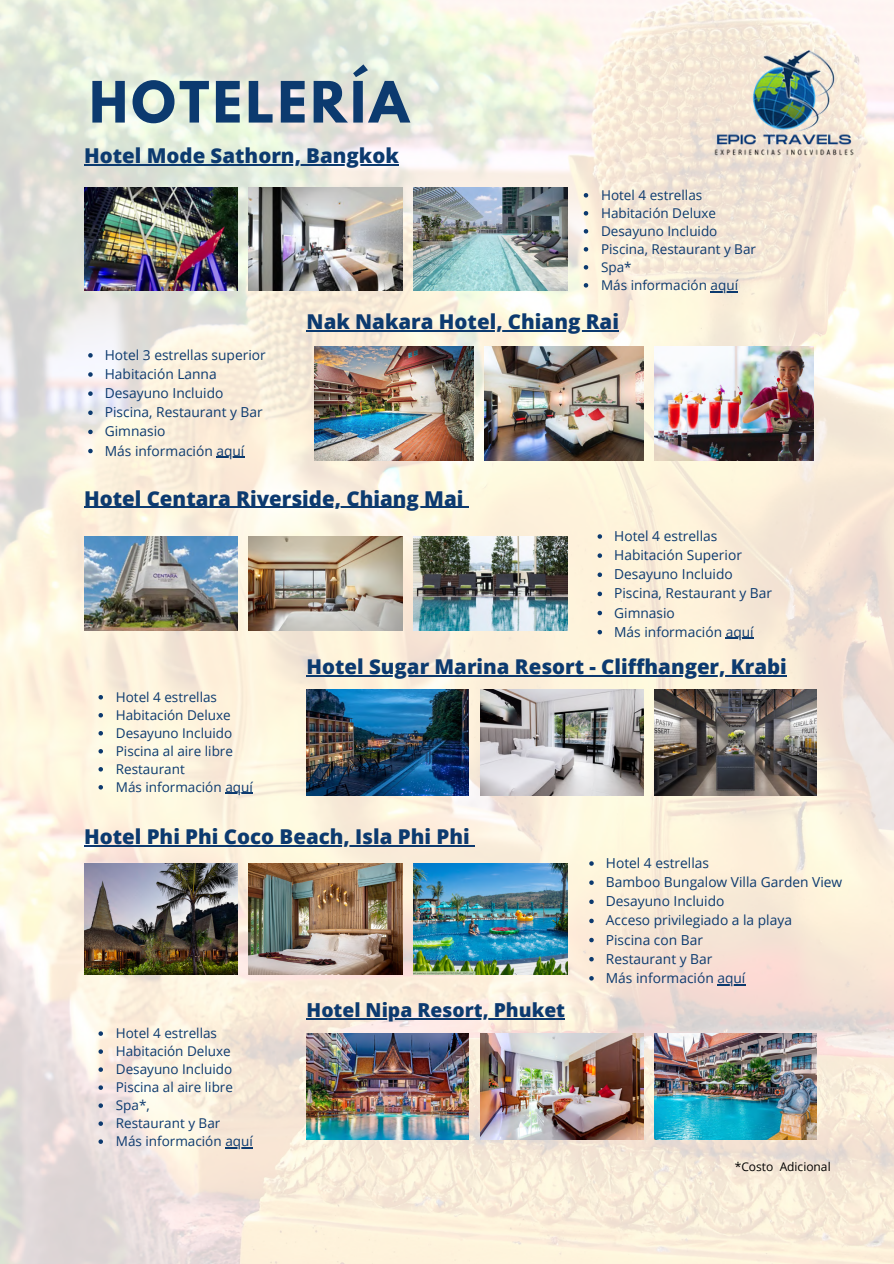
<style>
.page{position:relative;width:894px;height:1264px;background:#fff}
.page>*{position:absolute;margin:0;border:0;box-sizing:border-box;transform-origin:0 0}
.t1{font:700 50.4px "League Spartan";letter-spacing:.07em;color:#0c3a6f}
.t2{font:800 20.4px "Open Sans";color:#0c3a6f}
.t3{font:800 19.2px "Open Sans";color:#0c3a6f}
.t4{font:13.8px/19.2px "Open Sans";color:#0c3a6f}
.t5{font:13.5px "Open Sans";color:#0c3a6f}
.t6{font:12px "Open Sans";color:#000}
</style>
<div class="page">
<img style="left:0;top:0;width:893px;height:1263px">
<img style="left:248px;top:188px;width:154px;height:102px">
<img style="left:414px;top:188px;width:153px;height:102px">
<img style="left:84px;top:188px;width:153px;height:102px">
<img style="left:674px;top:0;width:219px;height:218px">
<img style="left:84px;top:536px;width:153px;height:95px">
<img style="left:248px;top:536px;width:154px;height:95px">
<img style="left:414px;top:536px;width:153px;height:95px">
<img style="left:306px;top:689px;width:162px;height:106px">
<img style="left:480px;top:689px;width:163px;height:106px">
<img style="left:654px;top:689px;width:162px;height:106px">
<img style="left:84px;top:864px;width:153px;height:110px">
<img style="left:248px;top:864px;width:154px;height:110px">
<img style="left:414px;top:864px;width:153px;height:110px">
<img style="left:306px;top:1033px;width:162px;height:106px">
<img style="left:480px;top:1033px;width:163px;height:106px">
<img style="left:654px;top:1033px;width:162px;height:106px">
<img style="left:314px;top:346px;width:159px;height:114px">
<img style="left:484px;top:346px;width:159px;height:114px">
<img style="left:654px;top:346px;width:159px;height:114px">
<hr style="left:306px;top:330px;width:313px;height:1px;background:#0c3a6f">
<svg style="left:597px;top:534px;width:5px;height:4px"></svg>
<svg style="left:597px;top:553px;width:5px;height:5px"></svg>
<svg style="left:597px;top:572px;width:5px;height:5px"></svg>
<svg style="left:597px;top:591px;width:5px;height:5px"></svg>
<svg style="left:597px;top:610px;width:5px;height:5px"></svg>
<svg style="left:597px;top:630px;width:5px;height:4px"></svg>
<hr style="left:725px;top:637px;width:28px;height:2px;background:#0c3a6f">
<hr style="left:84px;top:164px;width:222px;height:2px;background:#0c3a6f">
<hr style="left:306px;top:164px;width:93px;height:2px;background:#0c3a6f">
<svg style="left:583px;top:193px;width:5px;height:4px"></svg>
<svg style="left:583px;top:211px;width:5px;height:4px"></svg>
<svg style="left:583px;top:229px;width:5px;height:4px"></svg>
<svg style="left:583px;top:247px;width:5px;height:4px"></svg>
<svg style="left:583px;top:265px;width:5px;height:4px"></svg>
<svg style="left:583px;top:283px;width:5px;height:4px"></svg>
<svg style="left:710px;top:291px;width:28px;height:1px"></svg>
<hr style="left:306px;top:675px;width:480px;height:1px;background:#0c3a6f">
<svg style="left:98px;top:695px;width:5px;height:4px"></svg>
<svg style="left:98px;top:713px;width:5px;height:4px"></svg>
<svg style="left:98px;top:731px;width:5px;height:4px"></svg>
<svg style="left:98px;top:749px;width:5px;height:4px"></svg>
<svg style="left:98px;top:767px;width:5px;height:4px"></svg>
<svg style="left:98px;top:785px;width:5px;height:4px"></svg>
<svg style="left:225px;top:793px;width:28px;height:1px"></svg>
<hr style="left:84px;top:845px;width:385px;height:1px;background:#0c3a6f">
<svg style="left:589px;top:861px;width:4px;height:4px"></svg>
<svg style="left:589px;top:880px;width:4px;height:4px"></svg>
<svg style="left:589px;top:899px;width:4px;height:5px"></svg>
<svg style="left:589px;top:918px;width:4px;height:5px"></svg>
<svg style="left:589px;top:937px;width:4px;height:5px"></svg>
<svg style="left:589px;top:956px;width:4px;height:5px"></svg>
<svg style="left:589px;top:976px;width:4px;height:4px"></svg>
<hr style="left:717px;top:983px;width:28px;height:2px;background:#0c3a6f">
<hr style="left:306px;top:1018px;width:259px;height:1px;background:#0c3a6f">
<svg style="left:98px;top:1031px;width:5px;height:4px"></svg>
<svg style="left:98px;top:1049px;width:5px;height:4px"></svg>
<svg style="left:98px;top:1067px;width:5px;height:4px"></svg>
<svg style="left:98px;top:1085px;width:5px;height:4px"></svg>
<svg style="left:98px;top:1103px;width:5px;height:4px"></svg>
<svg style="left:98px;top:1121px;width:5px;height:4px"></svg>
<svg style="left:98px;top:1139px;width:5px;height:4px"></svg>
<svg style="left:225px;top:1147px;width:28px;height:1px"></svg>
<svg style="left:88px;top:353px;width:5px;height:4px"></svg>
<svg style="left:88px;top:372px;width:5px;height:5px"></svg>
<svg style="left:88px;top:391px;width:5px;height:5px"></svg>
<svg style="left:88px;top:410px;width:5px;height:5px"></svg>
<svg style="left:88px;top:429px;width:5px;height:5px"></svg>
<svg style="left:88px;top:449px;width:5px;height:4px"></svg>
<hr style="left:216px;top:456px;width:28px;height:2px;background:#0c3a6f">
<hr style="left:84px;top:507px;width:379px;height:1px;background:#0c3a6f">
<p class="t1" style="left:89px;top:77px;width:321px">HOTELERÍA</p>
<p class="t2" style="left:84px;top:142px;width:316px">Hotel Mode Sathorn, Bangkok</p>
<p class="t5" style="left:601px;top:185px;width:103px">Hotel 4 estrellas</p>
<p class="t5" style="left:601px;top:203px;width:116px">Habitación Deluxe</p>
<p class="t5" style="left:601px;top:221px;width:118px">Desayuno Incluido</p>
<p class="t5" style="left:601px;top:239px;width:156px">Piscina, Restaurant y Bar</p>
<h2 class="t5" style="left:601px;top:257px;width:32px">Spa*</h2>
<p class="t5" style="left:601px;top:275px;width:138px">Más información aquí</p>
<h2 class="t2" style="left:306px;top:307px;width:314px">Nak Nakara Hotel, Chiang Rai</h2>
<p class="t4" style="left:105px;top:345px;width:162px">Hotel 3 estrellas superior<br>Habitación Lanna<br>Desayuno Incluido<br>Piscina, Restaurant y Bar<br>Gimnasio<br>Más información aquí</p>
<h2 class="t2" style="left:84px;top:484px;width:381px">Hotel Centara Riverside, Chiang Mai</h2>
<p class="t4" style="left:614px;top:526px;width:105px">Hotel 4 estrellas</p>
<p class="t4" style="left:614px;top:545px;width:129px">Habitación Superior</p>
<p class="t4" style="left:614px;top:564px;width:120px">Desayuno Incluido</p>
<p class="t4" style="left:614px;top:583px;width:159px">Piscina, Restaurant y Bar</p>
<p class="t4" style="left:614px;top:602px;width:62px">Gimnasio</p>
<p class="t4" style="left:614px;top:621px;width:141px">Más información aquí</p>
<p class="t2" style="left:306px;top:652px;width:481px">Hotel Sugar Marina Resort - Cliffhanger, Krabi</p>
<p class="t5" style="left:116px;top:687px;width:103px">Hotel 4 estrellas</p>
<p class="t5" style="left:116px;top:705px;width:116px">Habitación Deluxe</p>
<p class="t5" style="left:116px;top:723px;width:118px">Desayuno Incluido</p>
<p class="t5" style="left:116px;top:741px;width:119px">Piscina al aire libre</p>
<p class="t5" style="left:116px;top:759px;width:70px">Restaurant</p>
<p class="t5" style="left:116px;top:777px;width:138px">Más información aquí</p>
<p class="t2" style="left:84px;top:822px;width:387px">Hotel Phi Phi Coco Beach, Isla Phi Phi</p>
<h2 class="t5" style="left:116px;top:1023px;width:103px">Hotel 4 estrellas</h2>
<p class="t5" style="left:116px;top:1041px;width:116px">Habitación Deluxe</p>
<p class="t5" style="left:116px;top:1059px;width:118px">Desayuno Incluido</p>
<p class="t5" style="left:116px;top:1077px;width:119px">Piscina al aire libre</p>
<p class="t5" style="left:116px;top:1095px;width:35px">Spa*,</p>
<p class="t5" style="left:116px;top:1113px;width:106px">Restaurant y Bar</p>
<p class="t5" style="left:116px;top:1131px;width:138px">Más información aquí</p>
<p class="t3" style="left:306px;top:996px;width:260px">Hotel Nipa Resort, Phuket</p>
<h2 class="t4" style="left:605px;top:853px;width:105px">Hotel 4 estrellas</h2>
<h2 class="t4" style="left:605px;top:872px;width:238px">Bamboo Bungalow Villa Garden View</h2>
<p class="t4" style="left:605px;top:891px;width:120px">Desayuno Incluido</p>
<p class="t4" style="left:605px;top:910px;width:187px">Acceso privilegiado a la playa</p>
<p class="t4" style="left:605px;top:929px;width:99px">Piscina con Bar</p>
<p class="t4" style="left:605px;top:948px;width:108px">Restaurant y Bar</p>
<p class="t4" style="left:605px;top:967px;width:141px">Más información aquí</p>
<p class="t6" style="left:734px;top:1158px;width:97px">*Costo Adicional</p>
</div>
